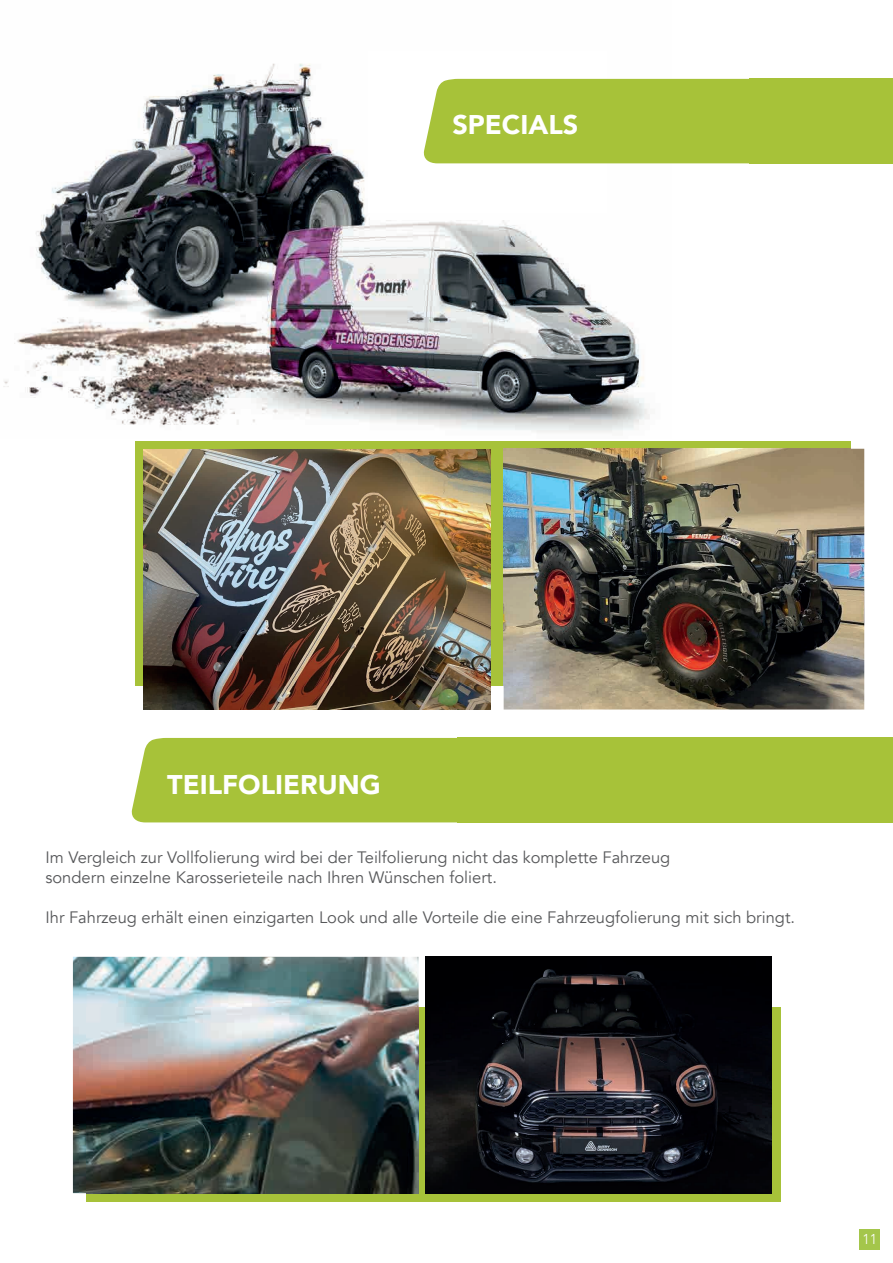
<style>
.page{position:relative;width:893px;height:1263px;background:#fff}
.page>*{position:absolute;margin:0;border:0;box-sizing:border-box;transform-origin:0 0}
.t1{font:900 27px "Avenir";color:#fff}
.t2{font:16.5px/19.8px "Avenir";color:#57585a}
.t3{font:300 14.25px "Avenir";color:#fff}
</style>
<div class="page">
<div style="left:860px;top:1230px;width:20px;height:20px;background:#a4c64b"></div>
<div style="left:87px;top:1008px;width:694px;height:194px;background:#a7c239"></div>
<img style="left:3px;top:63px;width:669px;height:370px">
<div style="left:369px;top:51px;width:238px;height:162px;background:#fff"></div>
<div style="left:135px;top:441px;width:715px;height:244px;background:#a7c239"></div>
<div style="left:131px;top:738px;width:326px;height:84px;background:#a7c239"></div>
<div style="left:457px;top:738px;width:436px;height:85px;background:#a7c239"></div>
<img style="left:73px;top:957px;width:346px;height:236px">
<img style="left:87px;top:1008px;width:332px;height:185px">
<img style="left:426px;top:957px;width:346px;height:236px">
<img style="left:143px;top:449px;width:348px;height:260px">
<div style="left:423px;top:79px;width:326px;height:84px;background:#a7c239"></div>
<div style="left:749px;top:79px;width:144px;height:85px;background:#a7c239"></div>
<img style="left:504px;top:449px;width:360px;height:260px">
<img style="left:504px;top:449px;width:346px;height:236px">
<h1 class="t1" style="left:452px;top:101px;width:128px">SPECIALS</h1>
<h1 class="t1" style="left:167px;top:761px;width:215px">TEILFOLIERUNG</h1>
<p class="t2" style="left:45px;top:848px;width:626px">Im Vergleich zur Vollfolierung wird bei der Teilfolierung nicht das komplette Fahrzeug sondern einzelne Karosserieteile nach Ihren Wünschen foliert.</p>
<p class="t2" style="left:45px;top:907px;width:751px">Ihr Fahrzeug erhält einen einzigarten Look und alle Vorteile die eine Fahrzeugfolierung mit sich bringt.</p>
<p class="t3" style="left:862px;top:1231px;width:16px">11</p>
</div>
